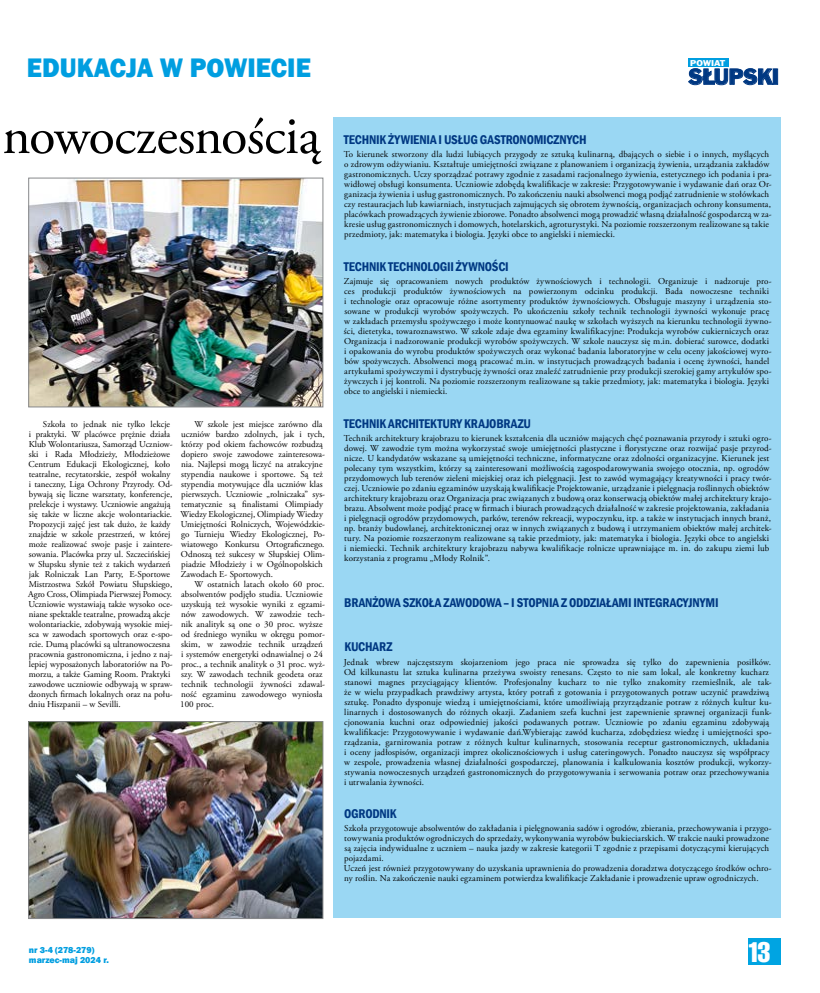
<style>
.page{position:relative;width:820px;height:993px;background:#fff}
.page>*{position:absolute;margin:0;border:0;box-sizing:border-box;transform-origin:0 0}
.t1{font:54px "Adobe Garamond Pro";letter-spacing:-.01em;color:#000}
.t2{font:800 27.6px "Franklin Gothic";color:#009ee0;scale:.94 1}
.t3{font:27.5px "Swis 911 Cm EU";color:#fff}
.t4{font:20.1px "Frank Goth EU";letter-spacing:-.01em;color:#003882}
.t5{font:600 condensed 13px "Franklin Gothic";letter-spacing:-.015em;color:#003882}
.t6{font:9px/10px "Adobe Garamond Pro";letter-spacing:.005em;color:#000}
.t7{font:800 9px/10px "Franklin Gothic";color:#009ee0}
.t8{font:7.7px "Frank Goth EU";letter-spacing:.02em;color:#fff;scale:1.09 1}
</style>
<div class="page">
<div style="left:747px;top:937px;width:33px;height:27px;background:#00a4e2"></div>
<div style="left:688px;top:58px;width:40px;height:9px;background:#009ee0"></div>
<svg style="left:688px;top:69px;width:84px;height:16px"></svg>
<div style="left:772px;top:69px;width:5px;height:15px;border:1px solid #003882"></div>
<div style="left:333px;top:117px;width:447px;height:800px;background:#9ad7f3"></div>
<img style="left:30px;top:723px;width:291px;height:193px">
<div style="left:28px;top:721px;width:295px;height:197px;border:1px solid #87888a"></div>
<img style="left:30px;top:180px;width:291px;height:225px">
<div style="left:28px;top:178px;width:295px;height:229px;border:1px solid #87888a"></div>
<h2 class="t2" style="left:27px;top:50px;width:303px">EDUKACJA W POWIECIE</h2>
<h1 class="t1" style="left:2px;top:103px;width:319px">nowoczesnością</h1>
<p class="t6" style="left:28px;top:419px;width:146px;text-indent:15px">Szkoła to jednak nie tylko lekcje i praktyki. W placówce prężnie działa Klub Wolontariusza, Samorząd Uczniow&shy;ski i Rada Młodzieży, Młodzieżowe Centrum Edukacji Ekologicznej, koło teatralne, recytatorskie, zespół wokalny i taneczny, Liga Ochrony Przyrody. Od&shy;bywają się liczne warsztaty, konferencje, prelekcje i wystawy. Uczniowie angażują się także w liczne akcje wolontariackie.<br>Propozycji zajęć jest tak dużo, że każdy znajdzie w szkole przestrzeń, w której może realizować swoje pasje i zaintere&shy;sowania. Placówka przy ul. Szczecińskiej w Słupsku słynie też z takich wydarzeń jak Rolniczak Lan Party, E-Sportowe Mistrzostwa Szkół Powiatu Słupskiego, Agro Cross, Olimpiada Pierwszej Pomocy.<br>Uczniowie wystawiają także wysoko oce&shy;niane spektakle teatralne, prowadzą akcje wolontariackie, zdobywają wysokie miej&shy;sca w zawodach sportowych oraz e-spo&shy;rcie. Dumą placówki są ultranowoczesna pracownia gastronomiczna, i jedno z naj&shy;lepiej wyposażonych laboratoriów na Po&shy;morzu, a także Gaming Room. Praktyki zawodowe uczniowie odbywają w spraw&shy;dzonych firmach lokalnych oraz na połu&shy;dniu Hiszpanii – w Sevilli.</p>
<p class="t6" style="left:180px;top:419px;width:146px;text-indent:14px">W szkole jest miejsce zarówno dla uczniów bardzo zdolnych, jak i tych, którzy pod okiem fachowców rozbudzą dopiero swoje zawodowe zainteresowa&shy;nia. Najlepsi mogą liczyć na atrakcyjne stypendia naukowe i sportowe. Są też stypendia motywujące dla uczniów klas pierwszych. Uczniowie „rolniczaka” sys&shy;tematycznie są finalistami Olimpiady Wiedzy Ekologicznej, Olimpiady Wiedzy Umiejętności Rolniczych, Wojewódzkie&shy;go Turnieju Wiedzy Ekologicznej, Po&shy;wiatowego Konkursu Ortograficznego.<br>Odnoszą też sukcesy w Słupskiej Olim&shy;piadzie Młodzieży i w Ogólnopolskich Zawodach E- Sportowych.</p>
<p class="t6" style="left:180px;top:579px;width:146px;text-indent:14px">W ostatnich latach około 60 proc. absolwentów podjęło studia. Uczniowie uzyskują też wysokie wyniki z egzami&shy;nów zawodowych. W zawodzie tech&shy;nik analityk są one o 30 proc. wyższe od średniego wyniku w okręgu pomor&shy;skim, w zawodzie technik urządzeń i systemów energetyki odnawialnej o 24 proc., a technik analityk o 31 proc. wyż&shy;szy. W zawodach technik geodeta oraz technik technologii żywności zdawal&shy;ność egzaminu zawodowego wyniosła 100 proc.</p>
<p class="t8" style="left:689px;top:58px;width:34px">POWIAT</p>
<h3 class="t4" style="left:688px;top:65px;width:92px">SŁUPSKI</h3>
<h3 class="t5" style="left:344px;top:131px;width:58px">TECHNIK ŻYWIENIA</h3>
<h3 class="t5" style="left:438px;top:131px;width:75px">I USŁUG GASTRONO</h3>
<h3 class="t5" style="left:533px;top:131px;width:17px">MICZNYC</h3>
<h3 class="t5" style="left:578px;top:131px;width:9px">H</h3>
<p class="t6" style="left:343px;top:150px;width:429px">To kierunek stworzony dla ludzi lubiących przygody ze sztuką kulinarną, dbających o siebie i o innych, myślących o zdrowym odżywianiu. Kształtuje umiejętności związane z planowaniem i organizacją żywienia, urządzania zakładów gastronomicznych. Uczy sporządzać potrawy zgodnie z zasadami racjonalnego żywienia, estetycznego ich podania i pra&shy;widłowej obsługi konsumenta. Uczniowie zdobędą kwalifikacje w zakresie: Przygotowywanie i wydawanie dań oraz Or&shy;ganizacja żywienia i usług gastronomicznych. Po zakończeniu nauki absolwenci mogą podjąć zatrudnienie w stołówkach czy restauracjach lub kawiarniach, instytucjach zajmujących się obrotem żywnością, organizacjach ochrony konsumenta, placówkach prowadzących żywienie zbiorowe. Ponadto absolwenci mogą prowadzić własną działalność gospodarczą w za&shy;kresie usług gastronomicznych i domowych, hotelarskich, agroturystyki. Na poziomie rozszerzonym realizowane są takie przedmioty, jak: matematyka i biologia. Języki obce to angielski i niemiecki.</p>
<h3 class="t5" style="left:344px;top:258px;width:95px">TECHNIK TECHNOLOGII</h3>
<h3 class="t5" style="left:455px;top:258px;width:15px">ŻYWNO</h3>
<h3 class="t5" style="left:491px;top:258px;width:12px">ŚCI</h3>
<p class="t6" style="left:344px;top:276px;width:429px">Zajmuje się opracowaniem nowych produktów żywnościowych i technologii. Organizuje i nadzoruje pro&shy;ces produkcji produktów żywnościowych na powierzonym odcinku produkcji. Bada nowoczesne techniki i technologie oraz opracowuje różne asortymenty produktów żywnościowych. Obsługuje maszyny i urządzenia sto&shy;sowane w produkcji wyrobów spożywczych. Po ukończeniu szkoły technik technologii żywności wykonuje pracę w zakładach przemysłu spożywczego i może kontynuować naukę w szkołach wyższych na kierunku technologii żywno&shy;ści, dietetyka, towaroznawstwo. W szkole zdaje dwa egzaminy kwalifikacyjne: Produkcja wyrobów cukierniczych oraz Organizacja i nadzorowanie produkcji wyrobów spożywczych. W szkole nauczysz się m.in. dobierać surowce, dodatki i opakowania do wyrobu produktów spożywczych oraz wykonać badania laboratoryjne w celu oceny jakościowej wyro&shy;bów spożywczych. Absolwenci mogą pracować m.in. w instytucjach prowadzących badania i ocenę żywności, handel artykułami spożywczymi i dystrybucję żywności oraz znaleźć zatrudnienie przy produkcji szerokiej gamy artykułów spo&shy;żywczych i jej kontroli. Na poziomie rozszerzonym realizowane są takie przedmioty, jak: matematyka i biologia. Języki obce to angielski i niemiecki.</p>
<h3 class="t5" style="left:344px;top:414px;width:128px">TECHNIK ARCHITEKTURY KRAJO</h3>
<h3 class="t5" style="left:496px;top:414px;width:36px">BRAZU</h3>
<p class="t6" style="left:343px;top:433px;width:429px">Technik architektury krajobrazu to kierunek kształcenia dla uczniów mających chęć poznawania przyrody i sztuki ogro&shy;dowej. W zawodzie tym można wykorzystać swoje umiejętności plastyczne i florystyczne oraz rozwijać pasje przyrod&shy;nicze. U kandydatów wskazane są umiejętności techniczne, informatyczne oraz zdolności organizacyjne. Kierunek jest polecany tym wszystkim, którzy są zainteresowani możliwością zagospodarowywania swojego otocznia, np. ogrodów przydomowych lub terenów zieleni miejskiej oraz ich pielęgnacji. Jest to zawód wymagający kreatywności i pracy twór&shy;czej. Uczniowie po zdaniu egzaminów uzyskają kwalifikacje Projektowanie, urządzanie i pielęgnacja roślinnych obiektów architektury krajobrazu oraz Organizacja prac związanych z budową oraz konserwacją obiektów małej architektury krajo&shy;brazu. Absolwent może podjąć pracę w firmach i biurach prowadzących działalność w zakresie projektowania, zakładania i pielęgnacji ogrodów przydomowych, parków, terenów rekreacji, wypoczynku, itp. a także w instytucjach innych branż, np. branży budowlanej, architektonicznej oraz w innych związanych z budową i utrzymaniem obiektów małej architek&shy;tury. Na poziomie rozszerzonym realizowane są takie przedmioty, jak: matematyka i biologia. Języki obce to angielski i niemiecki. Technik architektury krajobrazu nabywa kwalifikacje rolnicze uprawniające m. in. do zakupu ziemi lub korzystania z programu „Młody Rolnik”.</p>
<h3 class="t5" style="left:344px;top:593px;width:43px">BRANŻOWA</h3>
<h3 class="t5" style="left:402px;top:593px;width:8px">SZKOŁA</h3>
<h3 class="t5" style="left:443px;top:593px;width:9px">ZAWODOWA</h3>
<h3 class="t5" style="left:503px;top:593px;width:73px">– I STOPNIA ZODDZIAŁA</h3>
<h3 class="t5" style="left:618px;top:593px;width:38px">MI INTEGRACYJNY</h3>
<h3 class="t5" style="left:705px;top:593px;width:13px">MI</h3>
<h3 class="t5" style="left:344px;top:638px;width:36px">KUCHARZ</h3>
<p class="t6" style="left:344px;top:656px;width:429px">Jednak wbrew najczęstszym skojarzeniom jego praca nie sprowadza się tylko do zapewnienia posiłków.<br>Od kilkunastu lat sztuka kulinarna przeżywa swoisty renesans. Często to nie sam lokal, ale konkretny kucharz stanowi magnes przyciągający klientów. Profesjonalny kucharz to nie tylko znakomity rzemieślnik, ale tak&shy;że w wielu przypadkach prawdziwy artysta, który potrafi z gotowania i przygotowanych potraw uczynić prawdziwą sztukę. Ponadto dysponuje wiedzą i umiejętnościami, które umożliwiają przyrządzanie potraw z różnych kultur ku&shy;linarnych i dostosowanych do różnych okazji. Zadaniem szefa kuchni jest zapewnienie sprawnej organizacji funk&shy;cjonowania kuchni oraz odpowiedniej jakości podawanych potraw. Uczniowie po zdaniu egzaminu zdobywają kwalifikacje: Przygotowywanie i wydawanie dań.Wybierając zawód kucharza, zdobędziesz wiedzę i umiejętności spo&shy;rządzania, garnirowania potraw z różnych kultur kulinarnych, stosowania receptur gastronomicznych, układania i oceny jadłospisów, organizacji imprez okolicznościowych i usług cateringowych. Ponadto nauczysz się współpracy w zespole, prowadzenia własnej działalności gospodarczej, planowania i kalkulowania kosztów produkcji, wykorzy&shy;stywania nowoczesnych urządzeń gastronomicznych do przygotowywania i serwowania potraw oraz przechowywania i utrwalania żywności.</p>
<h3 class="t5" style="left:344px;top:804px;width:8px">OGRODNIK</h3>
<p class="t6" style="left:344px;top:823px;width:429px">Szkoła przygotowuje absolwentów do zakładania i pielęgnowania sadów i ogrodów, zbierania, przechowywania i przygo&shy;towywania produktów ogrodniczych do sprzedaży, wykonywania wyrobów bukieciarskich. W trakcie nauki prowadzone są zajęcia indywidualne z uczniem – nauka jazdy w zakresie kategorii T zgodnie z przepisami dotyczącymi kierujących pojazdami.<br>Uczeń jest również przygotowywany do uzyskania uprawnienia do prowadzenia doradztwa dotyczącego środków ochro&shy;ny roślin. Na zakończenie nauki egzaminem potwierdza kwalifikacje Zakładanie i prowadzenie upraw ogrodniczych.</p>
<p class="t7" style="left:29px;top:944px;width:81px">nr 3-4 (278-279) marzec-maj 2024 r.</p>
<h3 class="t3" style="left:747px;top:935px;width:24px">13</h3>
</div>
